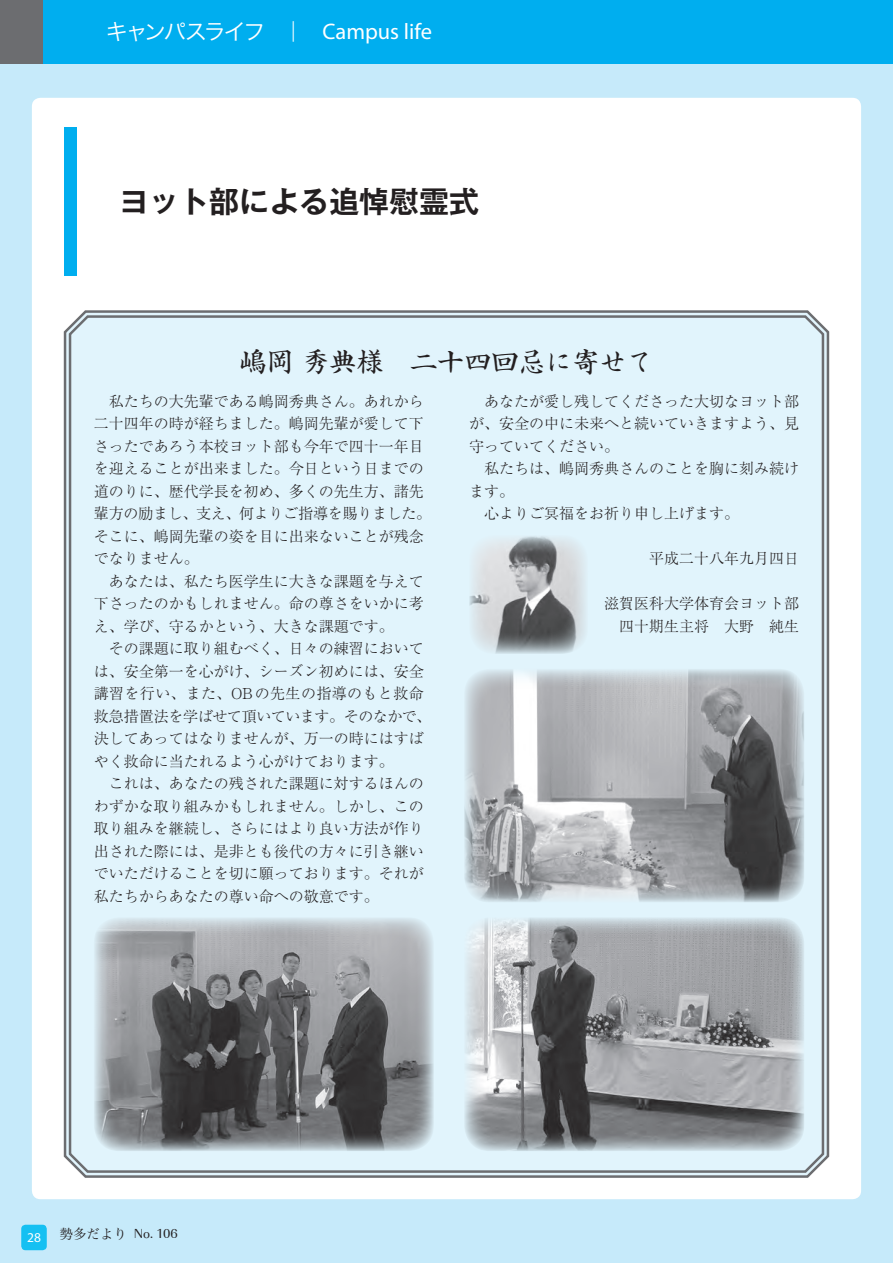
<style>
.page{position:relative;width:893px;height:1263px;background:#c6eafa}
.page>*{position:absolute;margin:0;border:0;box-sizing:border-box;transform-origin:0 0}
.t1{font:700 30px "Gothic MB101 Pro De";color:#231f20}
.t2{font:27px "Sei Kai CB1 Std";color:#231f20}
.t3{font:22.5px "Hira Kaku Pro W3";letter-spacing:-.125em;color:#fff}
.t4{font:300 15px/22.5px "Ryumin Pro";color:#231f20;text-align:justify}
.t5{font:13.5px "URW Imperial T";color:#231f20}
.t6{font:13.5px "Myriad Pro";color:#fff}
.s1{font-family:"Myriad Pro"}
.s2{font-family:"Hira Min Pro W3"}
</style>
<div class="page">
<div style="left:32px;top:98px;width:829px;height:1101px;background:#fff;border-radius:9px"></div>
<div style="left:21px;top:1225px;width:26px;height:25px;background:#15c0f2;border-radius:4px"></div>
<div style="left:0;top:0;width:893px;height:64px;background:#00aeef"></div>
<div style="left:0;top:0;width:43px;height:64px;background:#6c6d70"></div>
<div style="left:66px;top:313px;width:759px;height:861px;background:#e1f4fc"></div>
<div style="left:64px;top:128px;width:13px;height:148px;background:#00aeef"></div>
<img style="left:94px;top:917px;width:340px;height:234px">
<img style="left:469px;top:535px;width:119px;height:119px">
<img style="left:464px;top:917px;width:340px;height:234px">
<img style="left:464px;top:669px;width:340px;height:233px">
<h3 class="t3" style="left:106px;top:12px;width:328px">キャンパスライフ　｜　<span class="s1">Campus life</span></h3>
<h1 class="t1" style="left:119px;top:177px;width:362px">ヨット部による追悼慰霊式</h1>
<h2 class="t2" style="left:239px;top:341px;width:415px">嶋岡 秀典様　二十四回忌に寄せて</h2>
<p class="t4" style="left:94px;top:389px;width:339px;text-align:left;text-indent:15px">私たちの大先輩である嶋岡秀典さん。あれから二十四年の時が経ちました。嶋岡先輩が愛して下さったであろう本校ヨット部も今年で四十一年目を迎えることが出来ました。今日という日までの道のりに、歴代学長を初め、多くの先生方、諸先輩方の励まし、支え、何よりご指導を賜りました。そこに、嶋岡先輩の姿を目に出来ないことが残念でなりません。</p>
<p class="t4" style="left:94px;top:569px;width:331px;text-indent:15px">あなたは、私たち医学生に大きな課題を与えて下さったのかもしれません。命の尊さをいかに考え、学び、守るかという、大きな課題です。</p>
<p class="t4" style="left:94px;top:636px;width:339px;text-align:left;text-indent:15px">その課題に取り組むべく、日々の練習においては、安全第一を心がけ、シーズン初めには、安全講習を行い、また、OBの先生の指導のもと救命救急措置法を学ばせて頂いています。そのなかで、決してあってはなりませんが、万一の時にはすばやく救命に当たれるよう心がけております。</p>
<p class="t4" style="left:94px;top:771px;width:331px;text-indent:15px">これは、あなたの残された課題に対するほんのわずかな取り組みかもしれません。しかし、この取り組みを継続し、さらにはより良い方法が作り出された際には、是非とも後代の方々に引き継いでいただけることを切に願っております。それが私たちからあなたの尊い命への敬意です。</p>
<p class="t4" style="left:469px;top:389px;width:331px;text-indent:15px">あなたが愛し残してくださった大切なヨット部が、安全の中に未来へと続いていきますよう、見守っていてください。</p>
<p class="t4" style="left:484px;top:456px;width:316px">私たちは、嶋岡秀典さんのことを胸に刻み続け</p>
<p class="t4" style="left:469px;top:479px;width:46px">ます。</p>
<p class="t4" style="left:484px;top:501px;width:256px">心よりご冥福をお祈り申し上げます。</p>
<p class="t4" style="left:649px;top:546px;width:151px">平成二十八年九月四日</p>
<p class="t4" style="left:589px;top:591px;width:211px;text-align:right">　滋賀医科大学体育会ヨット部四十期生主将　大野　純生</p>
<p class="t6" style="left:27px;top:1229px;width:15px">28</p>
<p class="t5" style="left:60px;top:1225px;width:120px"><span class="s2">勢多だより</span> No. 106</p>
</div>
